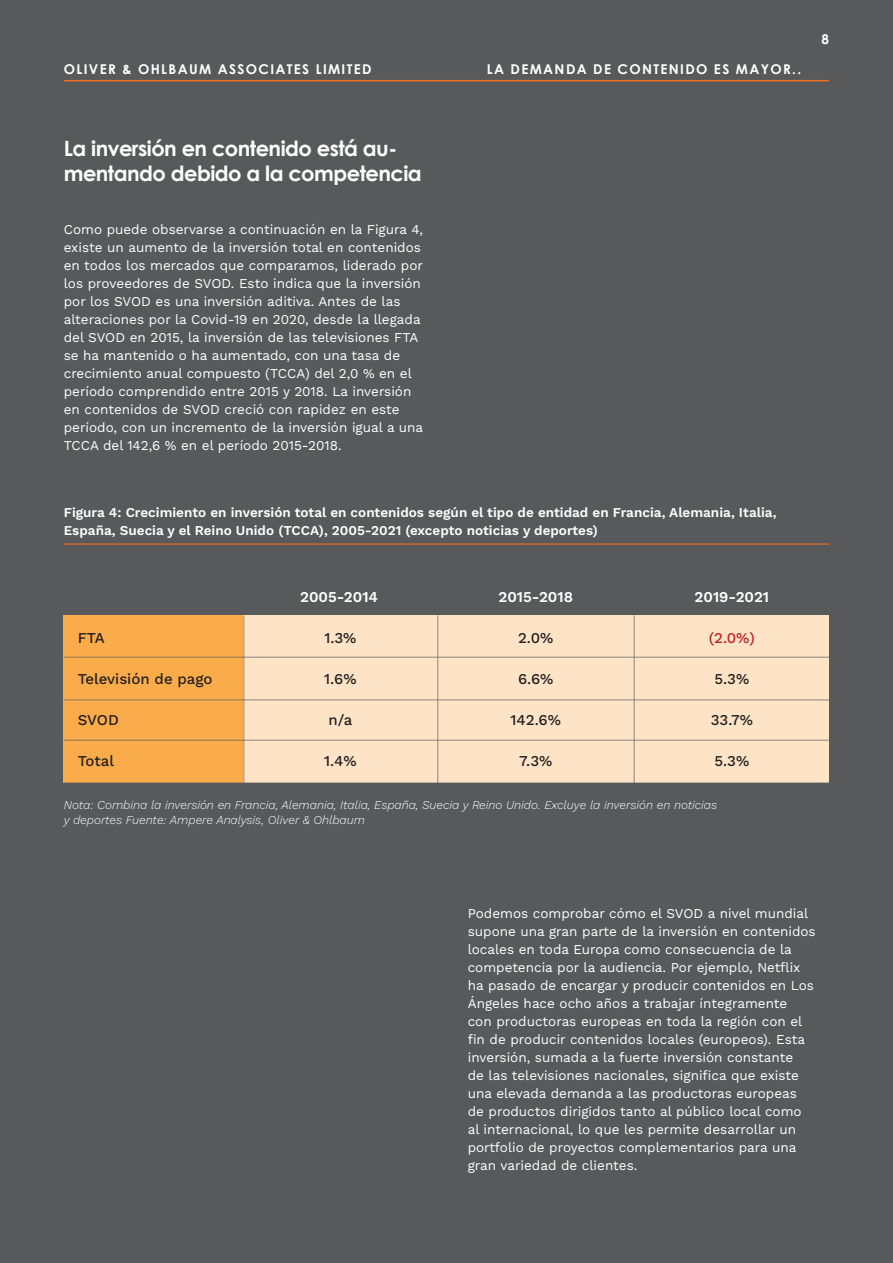
<style>
.page{position:relative;width:893px;height:1263px;background:#58595b}
.page>*{position:absolute;margin:0;border:0;box-sizing:border-box;transform-origin:0 0}
.t1{font:700 21px/25.2px "Century Gothic";letter-spacing:-.025em;color:#fff}
.t2{font:15px "Work Sans";color:#231f20}
.t3{font:15px "Work Sans";color:#fff}
.t4{font:15px "Work Sans";color:#c32126}
.t5{font:13.5px/18px "Work Sans";color:#fff}
.t6{font:700 13.5px "Century Gothic";letter-spacing:.1em;color:#fff}
.t7{font:italic 12px/14.4px "Work Sans";color:#fff}
</style>
<div class="page">
<hr style="left:64px;top:543px;width:765px;height:2px;background:#f36c24">
<div style="left:64px;top:615px;width:765px;height:168px;background:#fee4c6"></div>
<div style="left:64px;top:615px;width:179px;height:42px;background:#faac4b"></div>
<div style="left:64px;top:657px;width:179px;height:42px;background:#faac4b"></div>
<div style="left:64px;top:699px;width:179px;height:42px;background:#faac4b"></div>
<div style="left:64px;top:741px;width:179px;height:42px;background:#faac4b"></div>
<hr style="left:437px;top:615px;width:1px;height:168px;background:#58595b">
<hr style="left:243px;top:615px;width:1px;height:168px;background:#58595b">
<hr style="left:633px;top:615px;width:2px;height:168px;background:#58595b">
<hr style="left:64px;top:656px;width:765px;height:2px;background:#58595b">
<hr style="left:64px;top:699px;width:765px;height:2px;background:#58595b">
<hr style="left:64px;top:739px;width:765px;height:2px;background:#58595b">
<hr style="left:64px;top:782px;width:765px;height:2px;background:#58595b">
<hr style="left:64px;top:80px;width:765px;height:1px;background:#f36c24">
<p class="t6" style="left:64px;top:59px;width:309px">OLIVER &amp; OHLBAUM ASSOCIATES LIMITED</p>
<p class="t6" style="left:487px;top:59px;width:316px">LA DEMANDA DE CONTENIDO ES MAYOR..</p>
<p class="t6" style="left:822px;top:29px;width:9px">8</p>
<p class="t1" style="left:64px;top:135px;width:359px">La inversión en contenido está au&shy;mentando debido a la competencia</p>
<p class="t5" style="left:64px;top:220px;width:361px">Como puede observarse a continuación en la Figura 4, existe un aumento de la inversión total en contenidos en todos los mercados que comparamos, liderado por los proveedores de SVOD. Esto indica que la inversión por los SVOD es una inversión aditiva. Antes de las alteraciones por la Covid-19 en 2020, desde la llegada del SVOD en 2015, la inversión de las televisiones FTA se ha mantenido o ha aumentado, con una tasa de crecimiento anual compuesto (TCCA) del 2,0 % en el período comprendido entre 2015 y 2018. La inversión en contenidos de SVOD creció con rapidez en este período, con un incremento de la inversión igual a una TCCA del 142,6 % en el período 2015-2018.</p>
<p class="t5" style="left:64px;top:503px;width:714px">Figura 4: Crecimiento en inversión total en contenidos según el tipo de entidad en Francia, Alemania, Italia,<br>España, Suecia y el Reino Unido (TCCA), 2005-2021 (excepto noticias y deportes)</p>
<p class="t2" style="left:78px;top:627px;width:29px">FTA</p>
<p class="t2" style="left:78px;top:668px;width:136px">Televisión de pago</p>
<p class="t2" style="left:78px;top:709px;width:43px">SVOD</p>
<p class="t2" style="left:78px;top:750px;width:38px">Total</p>
<p class="t3" style="left:300px;top:585px;width:79px">2005-2014</p>
<p class="t3" style="left:498px;top:585px;width:76px">2015-2018</p>
<p class="t3" style="left:695px;top:585px;width:76px">2019-2021</p>
<p class="t2" style="left:324px;top:627px;width:34px">1.3%</p>
<p class="t2" style="left:324px;top:668px;width:34px">1.6%</p>
<p class="t2" style="left:329px;top:709px;width:25px">n/a</p>
<p class="t2" style="left:324px;top:750px;width:34px">1.4%</p>
<p class="t2" style="left:518px;top:627px;width:37px">2.0%</p>
<p class="t2" style="left:518px;top:668px;width:37px">6.6%</p>
<p class="t2" style="left:511px;top:709px;width:52px">142.6%</p>
<p class="t2" style="left:519px;top:750px;width:35px">7.3%</p>
<p class="t4" style="left:709px;top:627px;width:47px">(2.0%)</p>
<p class="t2" style="left:714px;top:668px;width:36px">5.3%</p>
<p class="t2" style="left:711px;top:709px;width:44px">33.7%</p>
<p class="t2" style="left:714px;top:750px;width:36px">5.3%</p>
<p class="t7" style="left:64px;top:797px;width:655px">Nota: Combina la inversión en Francia, Alemania, Italia, España, Suecia y Reino Unido. Excluye la inversión en noticias y deportes Fuente: Ampere Analysis, Oliver &amp; Ohlbaum</p>
<p class="t5" style="left:468px;top:904px;width:349px">Podemos comprobar cómo el SVOD a nivel mundial supone una gran parte de la inversión en contenidos locales en toda Europa como consecuencia de la competencia por la audiencia. Por ejemplo, Netflix ha pasado de encargar y producir contenidos en Los Ángeles hace ocho años a trabajar íntegramente<br>con productoras europeas en toda la región con el fin de producir contenidos locales (europeos). Esta inversión, sumada a la fuerte inversión constante<br>de las televisiones nacionales, significa que existe una elevada demanda a las productoras europeas de productos dirigidos tanto al público local como al internacional, lo que les permite desarrollar un portfolio de proyectos complementarios para una gran variedad de clientes.</p>
</div>
